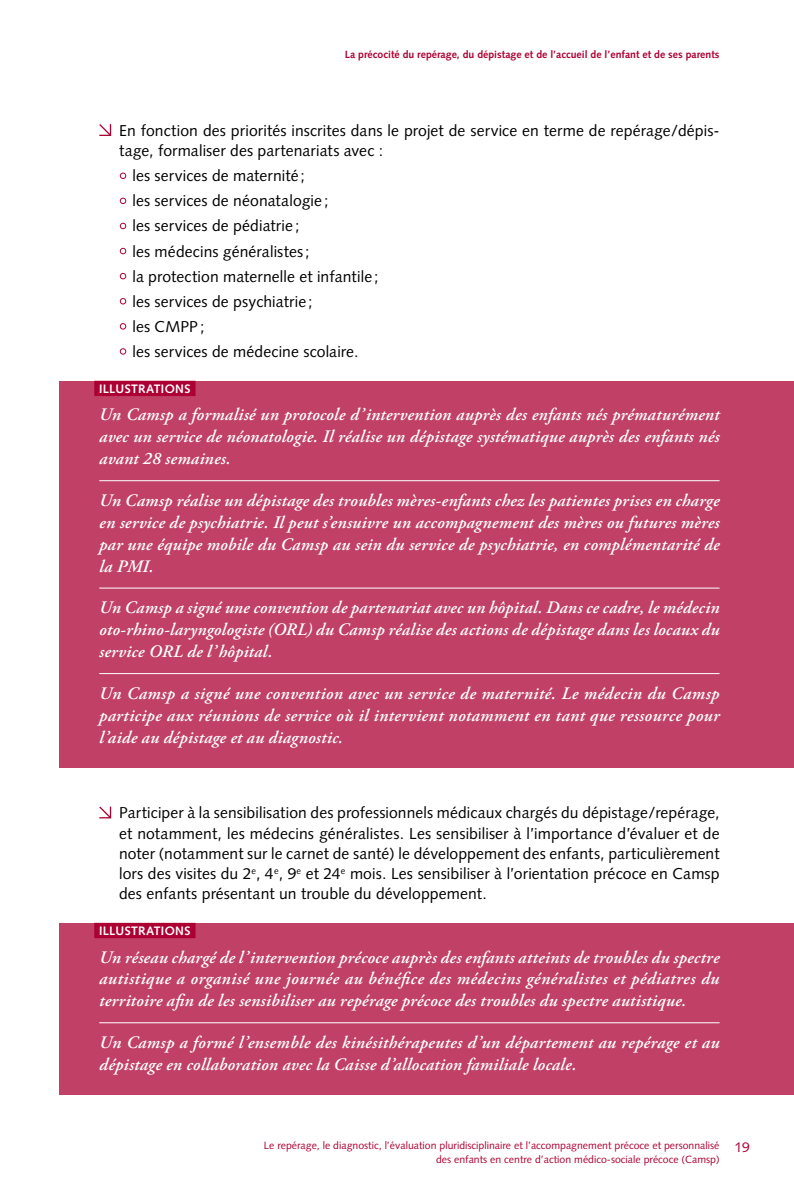
<style>
.page{position:relative;width:794px;height:1191px;background:#fff}
.page>*{position:absolute;margin:0;border:0;box-sizing:border-box;transform-origin:0 0}
.t1{font:italic 600 17.5px/21.9px "Adobe Garamond Pro";letter-spacing:.015em;color:#fff;text-align:justify}
.t2{font:15.75px/25px "Syntax";letter-spacing:.005em;color:#000}
.t3{font:14px "Syntax";color:#ac0033}
.t4{font:700 12.25px "Syntax";letter-spacing:.025em;color:#fff}
.t5{font:10.5px/14px "Syntax";color:#ac0033;text-align:right}
.t6{font:700 10.5px "Syntax";color:#ac0033}
</style>
<div class="page">
<svg style="left:99px;top:124px;width:13px;height:12px"></svg>
<svg style="left:120px;top:173px;width:6px;height:6px"></svg>
<svg style="left:120px;top:198px;width:6px;height:6px"></svg>
<svg style="left:120px;top:223px;width:6px;height:6px"></svg>
<svg style="left:120px;top:248px;width:6px;height:6px"></svg>
<svg style="left:120px;top:273px;width:6px;height:6px"></svg>
<svg style="left:120px;top:298px;width:6px;height:6px"></svg>
<svg style="left:120px;top:323px;width:6px;height:6px"></svg>
<svg style="left:120px;top:348px;width:6px;height:6px"></svg>
<svg style="left:99px;top:806px;width:13px;height:13px"></svg>
<div style="left:60px;top:381px;width:734px;height:386px;background:#c14066"></div>
<div style="left:94px;top:381px;width:101px;height:15px;background:#ac0033"></div>
<hr style="left:99px;top:480px;width:620px;height:1px;background:#fff">
<hr style="left:99px;top:587px;width:620px;height:1px;background:#fff">
<hr style="left:99px;top:673px;width:620px;height:1px;background:#fff">
<div style="left:60px;top:923px;width:734px;height:171px;background:#c14066"></div>
<div style="left:94px;top:923px;width:101px;height:15px;background:#ac0033"></div>
<hr style="left:99px;top:1022px;width:620px;height:1px;background:#fff">
<p class="t6" style="left:345px;top:48px;width:376px">La précocité du repérage, du dépistage et de l’accueil de l’enfant et de ses parents</p>
<p class="t2" style="left:119px;top:121px;width:602px;line-height:20.1px">En fonction des priorités inscrites dans le projet de service en terme de repérage/dépis&shy;tage, formaliser des partenariats avec :</p>
<p class="t2" style="left:132px;top:163px;width:248px">les services de maternité;<br>les services de néonatalogie;<br>les services de pédiatrie ;<br>les médecins généralistes;<br>la protection maternelle et infantile; les services de psychiatrie ;<br>les CMPP;<br>les services de médecine scolaire.</p>
<p class="t4" style="left:99px;top:381px;width:93px">ILLUSTRATIONS</p>
<p class="t1" style="left:99px;top:405px;width:622px">Un Camsp a formalisé un protocole d’intervention auprès des enfants nés prématurément avec un service de néonatologie. Il réalise un dépistage systématique auprès des enfants nés avant 28 semaines.</p>
<p class="t1" style="left:99px;top:490px;width:622px">Un Camsp réalise un dépistage des troubles mères-enfants chez les patientes prises en charge en service de psychiatrie. Il peut s’ensuivre un accompagnement des mères ou futures mères par une équipe mobile du Camsp au sein du service de psychiatrie, en complémentarité de la PMI.</p>
<p class="t1" style="left:99px;top:597px;width:622px">Un Camsp a signé une convention de partenariat avec un hôpital. Dans ce cadre, le médecin oto-rhino-laryngologiste (ORL) du Camsp réalise des actions de dépistage dans les locaux du service ORL de l’hôpital.</p>
<p class="t1" style="left:99px;top:683px;width:622px">Un Camsp a signé une convention avec un service de maternité. Le médecin du Camsp participe aux réunions de service où il intervient notamment en tant que ressource pour l’aide au dépistage et au diagnostic.</p>
<p class="t2" style="left:119px;top:803px;width:602px;line-height:20.1px;text-align:justify">Participer à la sensibilisation des professionnels médicaux chargés du dépistage/repérage, et notamment, les médecins généralistes. Les sensibiliser à l’importance d’évaluer et de noter (notamment sur le carnet de santé) le développement des enfants, particulièrement lors des visites du 2<sup>e</sup>, 4<sup>e</sup>, 9<sup>e</sup> et 24<sup>e</sup> mois. Les sensibiliser à l’orientation précoce en Camsp des enfants présentant un trouble du développement.</p>
<p class="t4" style="left:99px;top:923px;width:93px">ILLUSTRATIONS</p>
<p class="t1" style="left:99px;top:946px;width:622px">Un réseau chargé de l’intervention précoce auprès des enfants atteints de troubles du spectre autistique a organisé une journée au bénéfice des médecins généralistes et pédiatres du territoire afin de les sensibiliser au repérage précoce des troubles du spectre autistique.</p>
<p class="t1" style="left:99px;top:1032px;width:622px">Un Camsp a formé l’ensemble des kinésithérapeutes d’un département au repérage et au dépistage en collaboration avec la Caisse d’allocation familiale locale.</p>
<p class="t5" style="left:264px;top:1138px;width:457px">Le repérage, le diagnostic, l’évaluation pluridisciplinaire et l’accompagnement précoce et personnalisé des enfants en centre d’action médico-sociale précoce (Camsp)</p>
<p class="t3" style="left:734px;top:1138px;width:17px">19</p>
</div>
